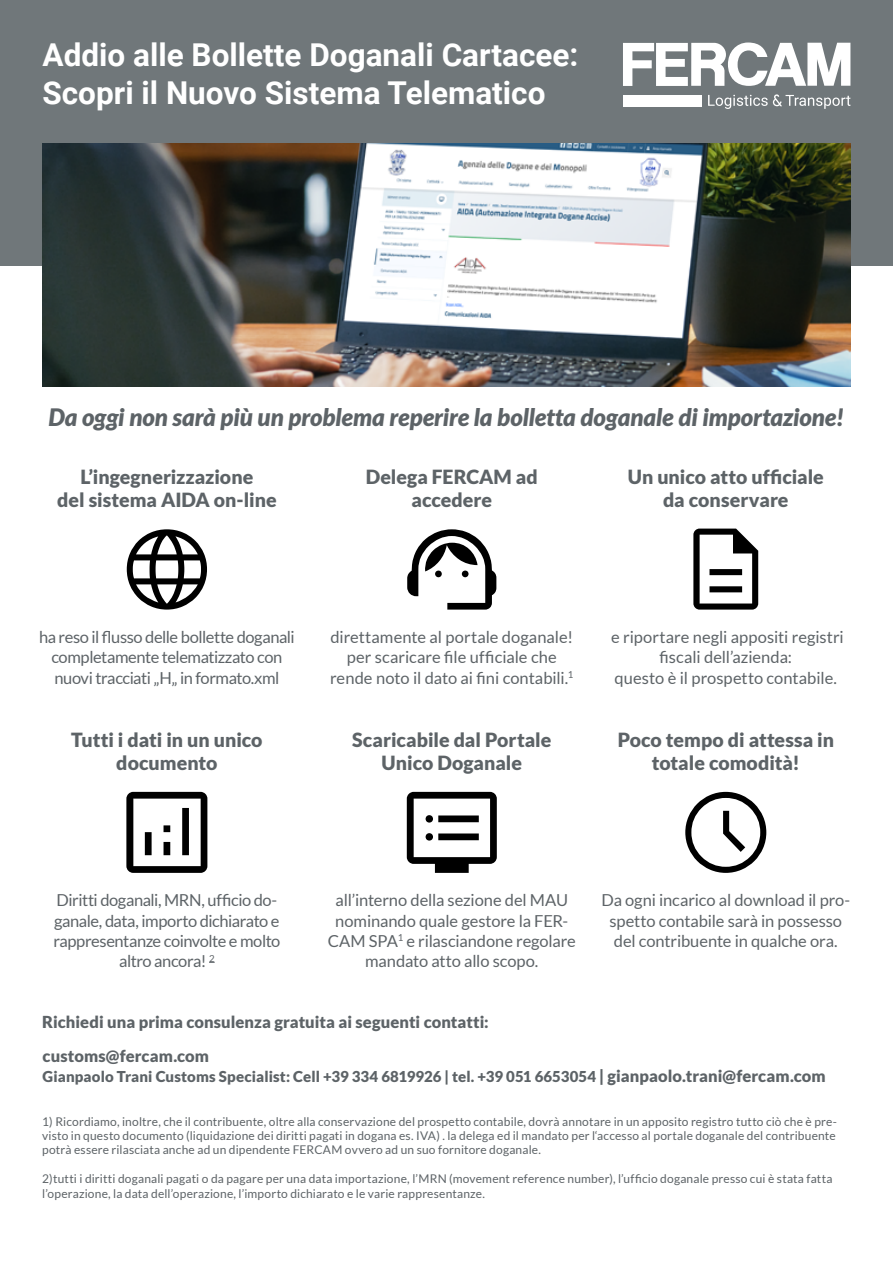
<style>
.page{position:relative;width:893px;height:1263px;background:#fff}
.page>*{position:absolute;margin:0;border:0;box-sizing:border-box;transform-origin:0 0}
.t1{font:700 31.5px/37.8px "Roboto";color:#fff}
.t2{font:italic 900 24px "Lato";letter-spacing:-.005em;color:#5d6367}
.t3{font:900 19.5px/23.4px "Lato";color:#5d6367;text-align:center}
.t4{font:16.5px/20.2px "Lato";letter-spacing:-.01em;color:#5d6367;text-align:center}
.t5{font:16.5px/20.2px "Lato";letter-spacing:-.03em;color:#5d6367;text-align:center}
.t6{font:900 16.5px "Lato";color:#5d6367}
.t7{font:900 15px "Lato";letter-spacing:.005em;color:#5d6367}
.t8{font:12px/14.4px "Lato";letter-spacing:.015em;color:#5d6367;text-align:justify}
.s1{font-size:16.5px}
</style>
<div class="page">
<div style="left:0;top:0;width:893px;height:265px;background:#70777a"></div>
<svg style="left:623px;top:43px;width:227px;height:43px"></svg>
<div style="left:623px;top:95px;width:79px;height:12px;background:#fff"></div>
<svg style="left:708px;top:94px;width:142px;height:15px"></svg>
<img style="left:42px;top:144px;width:808px;height:243px">
<svg style="left:126px;top:792px;width:81px;height:81px"></svg>
<svg style="left:693px;top:529px;width:65px;height:81px"></svg>
<svg style="left:407px;top:792px;width:90px;height:81px"></svg>
<svg style="left:127px;top:529px;width:80px;height:81px"></svg>
<svg style="left:685px;top:792px;width:81px;height:81px"></svg>
<svg style="left:407px;top:529px;width:89px;height:81px"></svg>
<h1 class="t1" style="left:43px;top:35px;width:537px">Addio alle Bollette Doganali Cartacee:<br>Scopri il Nuovo Sistema Telematico</h1>
<h2 class="t2" style="left:48px;top:403px;width:797px">Da oggi non sarà più un problema reperire la bolletta doganale di importazione!</h2>
<h3 class="t3" style="left:57px;top:464px;width:221px">L’ingegnerizzazione<br>del sistema AIDA on-line</h3>
<h3 class="t3" style="left:366px;top:464px;width:174px">Delega FERCAM ad accedere</h3>
<h3 class="t3" style="left:628px;top:464px;width:198px">Un unico atto ufficiale da conservare</h3>
<h3 class="t5" style="left:39px;top:627px;width:257px">ha reso il flusso delle bollette doganali completamente telematizzato con nuovi tracciati „H„ in formato.xml</h3>
<h3 class="t4" style="left:330px;top:627px;width:245px">direttamente al portale doganale! per scaricare file ufficiale che rende noto il dato ai fini contabili.<sup>1</sup></h3>
<h3 class="t4" style="left:611px;top:627px;width:234px">e riportare negli appositi registri fiscali dell’azienda:<br>questo è il prospetto contabile.</h3>
<h3 class="t3" style="left:71px;top:727px;width:193px">Tutti i dati in un unico documento</h3>
<h3 class="t3" style="left:352px;top:727px;width:201px">Scaricabile dal Portale<br>Unico Doganale</h3>
<h3 class="t3" style="left:618px;top:727px;width:218px">Poco tempo di attessa in totale comodità!</h3>
<h3 class="t5" style="left:53px;top:890px;width:229px">Diritti doganali, MRN, ufficio do&shy;ganale, data, importo dichiarato e rappresentanze coinvolte e molto altro ancora! <sup>2</sup></h3>
<h3 class="t4" style="left:328px;top:890px;width:250px">all’interno della sezione del MAU nominando quale gestore la FER-<br>CAM SPA<sup>1</sup> e rilasciandone regolare mandato atto allo scopo.</h3>
<h3 class="t4" style="left:601px;top:890px;width:250px">Da ogni incarico al download il pro&shy;spetto contabile sarà in possesso del contribuente in qualche ora.</h3>
<h3 class="t6" style="left:42px;top:1012px;width:448px">Richiedi una prima consulenza gratuita ai seguenti contatti:</h3>
<h3 class="t6" style="left:43px;top:1046px;width:168px">customs@fercam.com</h3>
<p class="t7" style="left:43px;top:1067px;width:785px">Gianpaolo Trani Customs Specialist: Cell +39 334 6819926 | tel. +39 051 6653054 <span class="s1">| gianpaolo.trani@fercam.com</span></p>
<p class="t8" style="left:42px;top:1114px;width:796px">1) Ricordiamo, inoltre, che il contribuente, oltre alla conservazione del prospetto contabile, dovrà annotare in un apposito registro tutto ciò che è pre&shy;visto in questo documento (liquidazione dei diritti pagati in dogana es. IVA) . la delega ed il mandato per l‘accesso al portale doganale del contribuente potrà essere rilasciata anche ad un dipendente FERCAM ovvero ad un suo fornitore doganale.</p>
<p class="t8" style="left:42px;top:1171px;width:792px">2)tutti i diritti doganali pagati o da pagare per una data importazione, l’MRN (movement reference number), l’ufficio doganale presso cui è stata fatta l’operazione, la data dell’operazione, l’importo dichiarato e le varie rappresentanze.</p>
</div>
